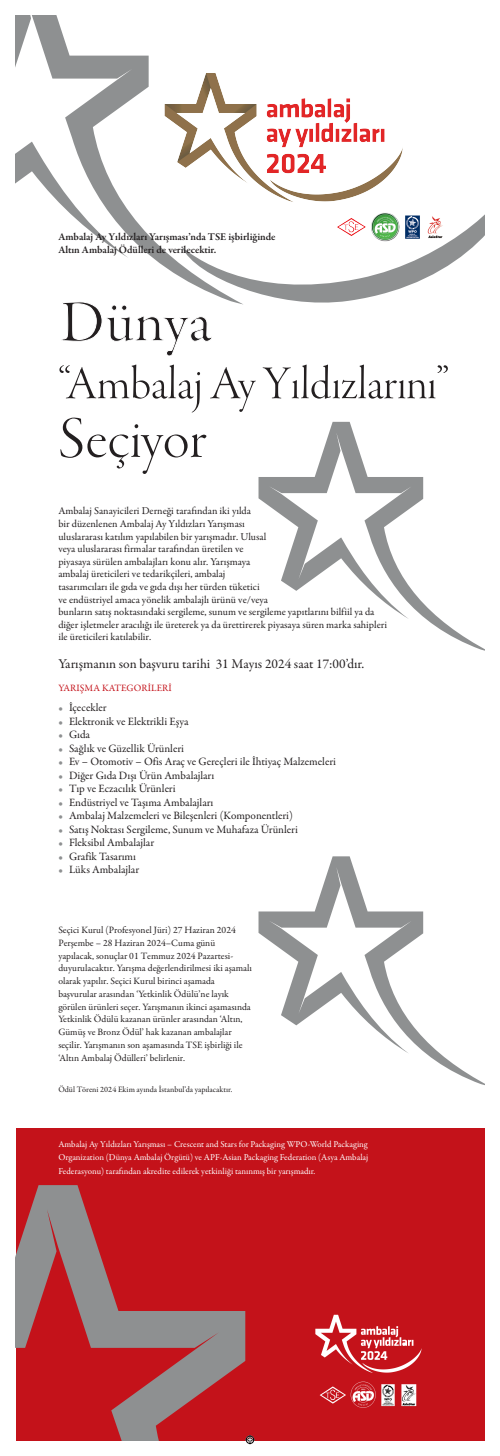
<style>
.page{position:relative;width:500px;height:1456px;background:#fff}
.page>*{position:absolute;margin:0;border:0;box-sizing:border-box;transform-origin:0 0}
.t1{font:13.5px "Garamond Premr Pro";color:#231f20}
.t2{font:11.25px "Garamond Premr Pro";color:#231f20}
.t3{font:10.5px/12.6px "Garamond Premr Pro";color:#231f20}
.plain-11{font:600 10.5px "Garamond Premr Pro";color:#231f20}
.plain-11-2{font:9.75px/12.8px "Garamond Premr Pro";color:#231f20}
.t4{font:9.75px "Garamond Premr Pro";letter-spacing:.01em;color:#c4121a}
.plain-11-3{font:9px/13.5px "Garamond Premr Pro";color:#fff;text-align:justify}
.plain-11-4{font:8.25px "Garamond Premr Pro";color:#231f20}
.s1{font-size:10.5px;color:#8e9091}
</style>
<div class="page">
<div style="left:16px;top:1128px;width:468px;height:312px;background:#c4121a"></div>
<svg style="left:16px;top:1185px;width:239px;height:255px"></svg>
<svg style="left:243px;top:216px;width:240px;height:87px"></svg>
<svg style="left:16px;top:16px;width:227px;height:289px"></svg>
<svg style="left:262px;top:365px;width:185px;height:34px"></svg>
<svg style="left:59px;top:365px;width:197px;height:109px"></svg>
<svg style="left:61px;top:301px;width:151px;height:55px"></svg>
<svg style="left:258px;top:856px;width:225px;height:229px"></svg>
<svg style="left:258px;top:422px;width:225px;height:228px"></svg>
<img style="left:335px;top:213px;width:112px;height:29px">
<img style="left:319px;top:1381px;width:98px;height:27px">
<svg style="left:245px;top:1435px;width:9px;height:9px"></svg>
<div style="left:479px;top:724px;width:8px;height:8px;border:1px solid #fff;border-radius:50%"></div>
<img style="left:158px;top:70px;width:245px;height:139px">
<img style="left:315px;top:1314px;width:107px;height:59px">
<p class="plain-11" style="left:58px;top:230px;width:218px">Ambalaj Ay Yıldızları Yarışması’nda TSE işbirliğinde</p>
<p class="plain-11" style="left:58px;top:243px;width:159px">Altın Ambalaj Ödülleri de verilecektir.</p>
<p class="t3" style="left:58px;top:505px;width:330px">Ambalaj Sanayicileri Derneği tarafından iki yılda<br>bir düzenlenen Ambalaj Ay Yıldızları Yarışması<br>uluslararası katılım yapılabilen bir yarışmadır. Ulusal<br>veya uluslararası firmalar tarafından üretilen ve<br>piyasaya sürülen ambalajları konu alır. Yarışmaya<br>ambalaj üreticileri ve tedarikçileri, ambalaj<br>tasarımcıları ile gıda ve gıda dışı her türden tüketici<br>ve endüstriyel amaca yönelik ambalajlı ürünü ve/veya<br>bunların satış noktasındaki sergileme, sunum ve sergileme yapıtlarını bilfiil ya da diğer işletmeler aracılığı ile üreterek ya da ürettirerek piyasaya süren marka sahipleri ile üreticileri katılabilir.</p>
<p class="t1" style="left:58px;top:655px;width:307px">Yarışmanın son başvuru tarihi 31 Mayıs 2024 saat 17:00’dır.</p>
<p class="t4" style="left:58px;top:682px;width:115px">YARIŞMA KATEGORİLERİ</p>
<p class="t2" style="left:58px;top:701px;width:50px"><span class="s1">•</span> İçecekler</p>
<p class="t2" style="left:58px;top:714px;width:132px"><span class="s1">•</span> Elektronik ve Elektrikli Eşya</p>
<p class="t2" style="left:58px;top:728px;width:33px"><span class="s1">•</span> Gıda</p>
<p class="t2" style="left:58px;top:741px;width:127px"><span class="s1">•</span> Sağlık ve Güzellik Ürünleri</p>
<p class="t2" style="left:58px;top:755px;width:279px"><span class="s1">•</span> Ev – Otomotiv – Ofis Araç ve Gereçleri ile İhtiyaç Malzemeleri</p>
<p class="t2" style="left:58px;top:768px;width:157px"><span class="s1">•</span> Diğer Gıda Dışı Ürün Ambalajları</p>
<p class="t2" style="left:58px;top:782px;width:119px"><span class="s1">•</span> Tıp ve Eczacılık Ürünleri</p>
<p class="t2" style="left:58px;top:795px;width:156px"><span class="s1">•</span> Endüstriyel ve Taşıma Ambalajları</p>
<p class="t2" style="left:58px;top:809px;width:236px"><span class="s1">•</span> Ambalaj Malzemeleri ve Bileşenleri (Komponentleri)</p>
<p class="t2" style="left:58px;top:822px;width:241px"><span class="s1">•</span> Satış Noktası Sergileme, Sunum ve Muhafaza Ürünleri</p>
<p class="t2" style="left:58px;top:836px;width:97px"><span class="s1">•</span> Fleksibıl Ambalajlar</p>
<p class="t2" style="left:58px;top:849px;width:79px"><span class="s1">•</span> Grafik Tasarımı</p>
<p class="t2" style="left:58px;top:863px;width:82px"><span class="s1">•</span> Lüks Ambalajlar</p>
<p class="plain-11-2" style="left:58px;top:924px;width:195px">Seçici Kurul (Profesyonel Jüri) 27 Haziran 2024<br>Perşembe – 28 Haziran 2024–Cuma günü yapılacak, sonuçlar 01 Temmuz 2024 Pazartesi&shy;duyurulacaktır. Yarışma değerlendirilmesi iki aşamalı olarak yapılır. Seçici Kurul birinci aşamada başvurular arasından ‘Yetkinlik Ödülü’ne layık görülen ürünleri seçer. Yarışmanın ikinci aşamasında Yetkinlik Ödülü kazanan ürünler arasından ‘Altın, Gümüş ve Bronz Ödül’ hak kazanan ambalajlar seçilir. Yarışmanın son aşamasında TSE işbirliği ile ‘Altın Ambalaj Ödülleri’ belirlenir.</p>
<p class="plain-11-4" style="left:58px;top:1085px;width:176px">Ödül Töreni 2024 Ekim ayında İstanbul’da yapılacaktır.</p>
<p class="plain-11-3" style="left:58px;top:1138px;width:311px">Ambalaj Ay Yıldızları Yarışması – Crescent and Stars for Packaging WPO-World Packaging Organization (Dünya Ambalaj Örgütü) ve APF-Asian Packaging Federation (Asya Ambalaj Federasyonu) tarafından akredite edilerek yetkinliği tanınmış bir yarışmadır.</p>
</div>
